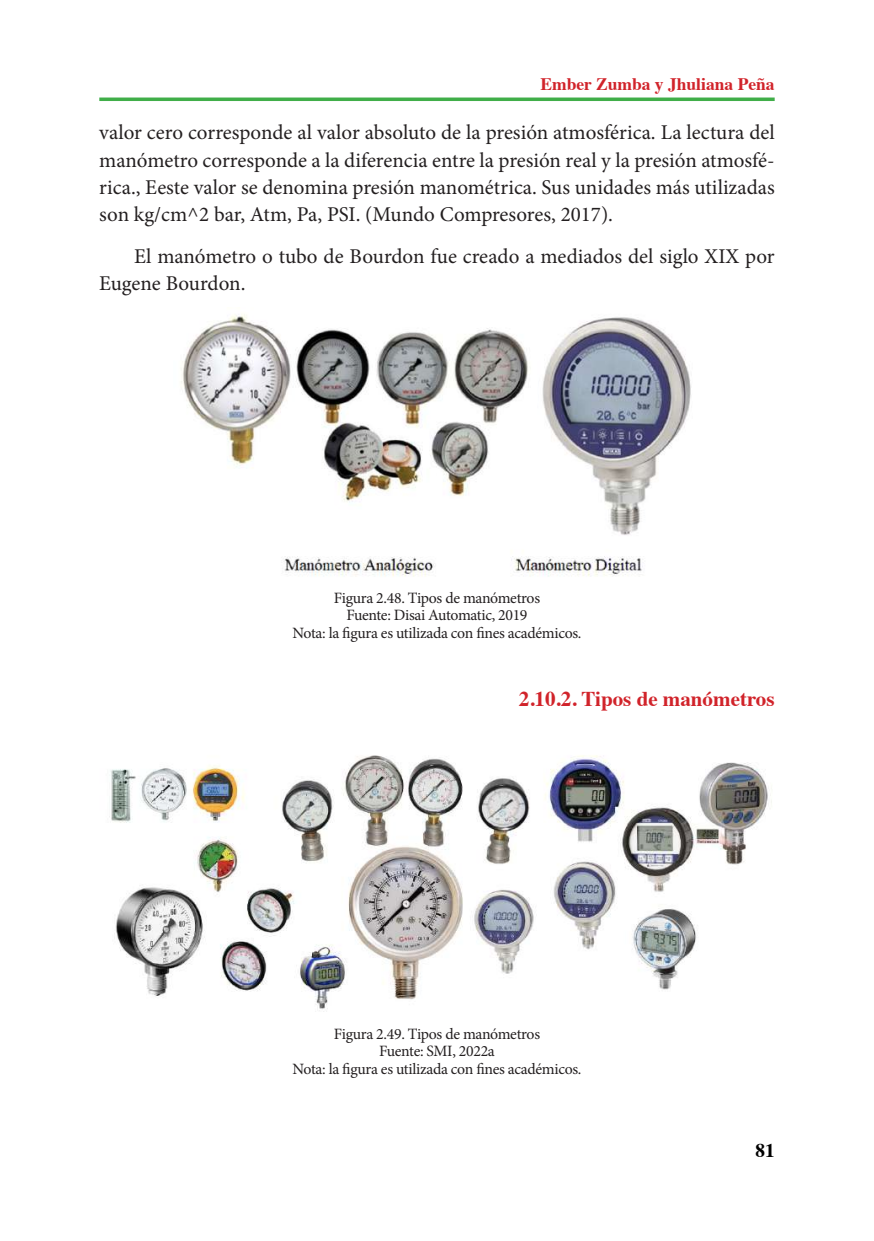
<style>
.page{position:relative;width:874px;height:1241px;background:#fff}
.page>*{position:absolute;margin:0;border:0;box-sizing:border-box;transform-origin:0 0}
.t1{font:21px/27.1px "Minion Pro";color:#231f20;text-align:justify}
.t2{font:700 21px "Times";color:#d1232a}
.t3{font:700 19.25px "Times";color:#000}
.t4{font:700 17.5px "Times";color:#d1232a}
.t5{font:15.75px/17.5px "Minion Pro";letter-spacing:-.02em;color:#231f20;text-align:center}
</style>
<div class="page">
<svg style="left:99px;top:97px;width:675px;height:4px;background:#59b860"></svg>
<img style="left:181px;top:314px;width:510px;height:263px">
<img style="left:109px;top:755px;width:663px;height:257px">
<p class="t4" style="left:540px;top:77px;width:236px">Ember Zumba y Jhuliana Peña</p>
<p class="t1" style="left:99px;top:119px;width:676px">valor cero corresponde al valor absoluto de la presión atmosférica. La lectura del manómetro corresponde a la diferencia entre la presión real y la presión atmosfé&shy;rica., Eeste valor se denomina presión manométrica. Sus unidades más utilizadas son kg/cm^2 bar, Atm, Pa, PSI. (Mundo Compresores, 2017).</p>
<p class="t1" style="left:99px;top:242px;width:676px;text-indent:35px">El manómetro o tubo de Bourdon fue creado a mediados del siglo XIX por<br>Eugene Bourdon.</p>
<p class="t5" style="left:292px;top:588px;width:290px">Figura 2.48. Tipos de manómetros<br>Fuente: Disai Automatic, 2019<br>Nota: la figura es utilizada con fines académicos.</p>
<p class="t2" style="left:518px;top:690px;width:257px">2.10.2. Tipos de manómetros</p>
<p class="t5" style="left:292px;top:1024px;width:290px">Figura 2.49. Tipos de manómetros<br>Fuente: SMI, 2022a<br>Nota: la figura es utilizada con fines académicos.</p>
<p class="t3" style="left:755px;top:1142px;width:21px">81</p>
</div>
